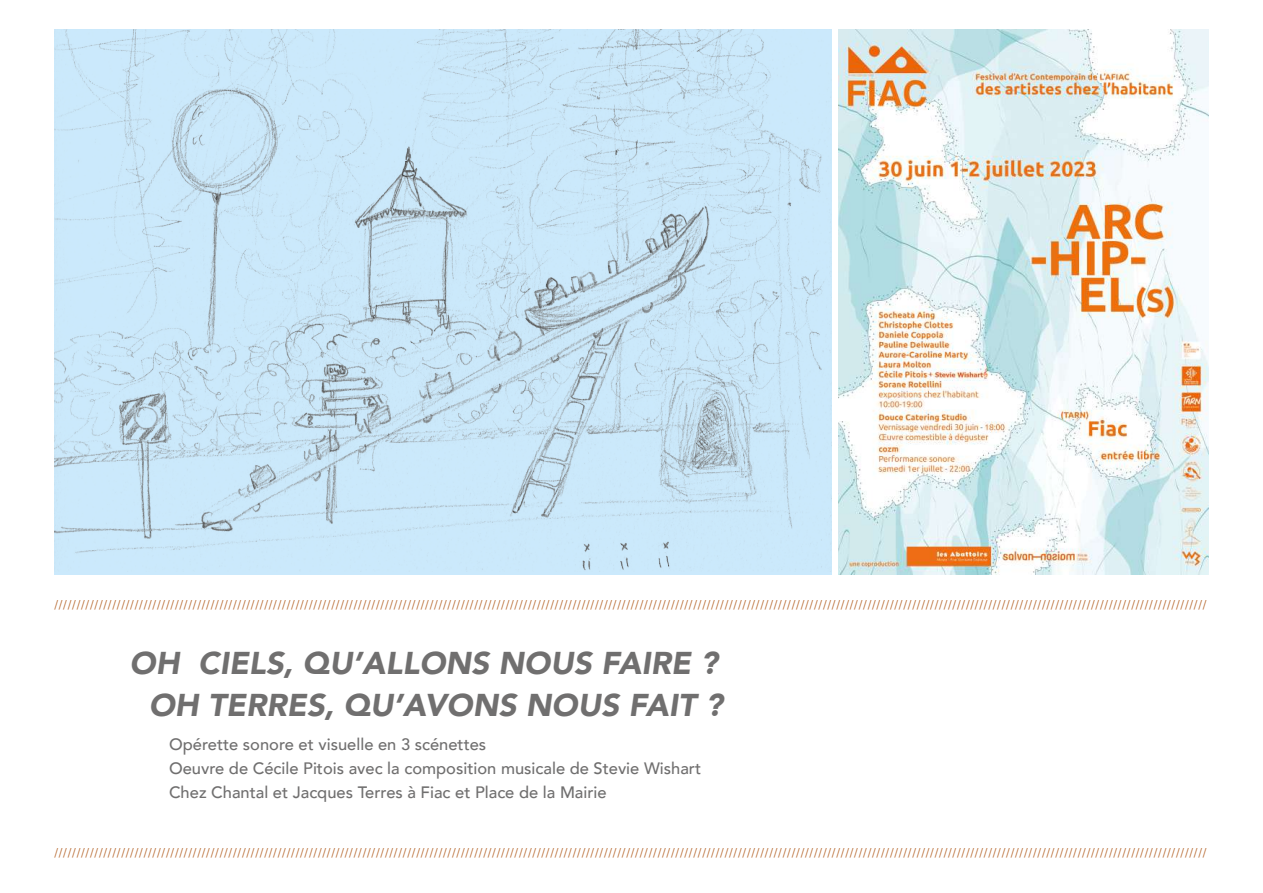
<style>
.page{position:relative;width:1263px;height:893px;background:#fff}
.page>*{position:absolute;margin:0;border:0;box-sizing:border-box;transform-origin:0 0}
.t1{font:italic 900 31.5px/42px "Avenir";color:#706f6f;text-align:right}
.t2{font:500 16.5px/24px "Avenir";color:#706f6f}
.t3{font:13.5px "Minion Pro";color:#b6672d}
</style>
<div class="page">
<img style="left:54px;top:30px;width:778px;height:541px">
<img style="left:839px;top:30px;width:370px;height:544px">
<p class="t3" style="left:54px;top:596px;width:1154px">//////////////////////////////////////////////////////////////////////////////////////////////////////////////////////////////////////////////////////////////////////////////////////////////////////////////////////////////////////////////////////////////////</p>
<h1 class="t1" style="left:129px;top:641px;width:595px">OH CIELS, QU’ALLONS NOUS FAIRE ?<br>OH TERRES, QU’AVONS NOUS FAIT ?</h1>
<p class="t2" style="left:169px;top:731px;width:534px">Opérette sonore et visuelle en 3 scénettes<br>Oeuvre de Cécile Pitois avec la composition musicale de Stevie Wishart<br>Chez Chantal et Jacques Terres à Fiac et Place de la Mairie</p>
<p class="t3" style="left:54px;top:844px;width:1154px">//////////////////////////////////////////////////////////////////////////////////////////////////////////////////////////////////////////////////////////////////////////////////////////////////////////////////////////////////////////////////////////////////</p>
</div>
